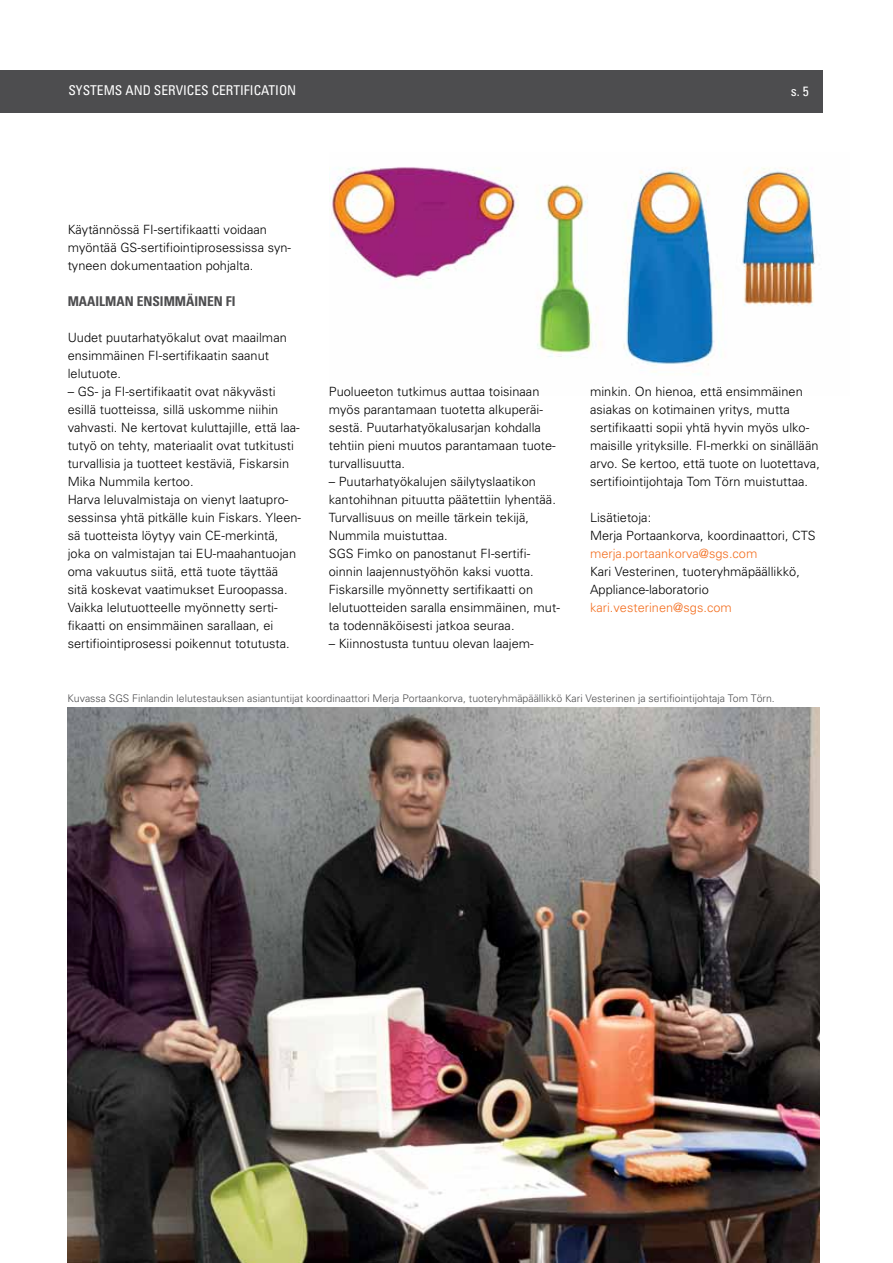
<style>
.page{position:relative;width:893px;height:1263px;background:#fff}
.page>*{position:absolute;margin:0;border:0;box-sizing:border-box;transform-origin:0 0}
.t1{font:condensed 13.5px "Univers";color:#fff}
.t2{font:700 condensed 13.5px "Univers";color:#4d4d4f}
.t3{font:300 12.75px/18px "Univers";color:#000}
.t4{font:300 12.75px "Univers";color:#f36f21}
.t5{font:300 10.5px "Univers";color:#4d4d4f}
</style>
<div class="page">
<div style="left:0;top:70px;width:823px;height:43px;background:#4d4d4f"></div>
<img style="left:330px;top:167px;width:485px;height:208px">
<img style="left:67px;top:707px;width:753px;height:556px">
<p class="t1" style="left:68px;top:82px;width:229px">SYSTEMS AND SERVICES CERTIFICATION</p>
<p class="t1" style="left:791px;top:83px;width:19px">s. 5</p>
<p class="t3" style="left:68px;top:220px;width:225px">Käytännössä FI-sertifikaatti voidaan myöntää GS-sertifiointiprosessissa syn&shy;tyneen dokumentaation pohjalta.</p>
<p class="t2" style="left:68px;top:293px;width:20px">MAAILMAN</p>
<p class="t2" style="left:137px;top:293px;width:16px">ENSIMMÄIN</p>
<p class="t2" style="left:207px;top:293px;width:30px">EN FI</p>
<p class="t3" style="left:68px;top:328px;width:221px">Uudet puutarhatyökalut ovat maailman ensimmäinen FI-sertifikaatin saanut lelutuote.</p>
<p class="t3" style="left:68px;top:383px;width:235px">– GS- ja FI-sertifikaatit ovat näkyvästi esillä tuotteissa, sillä uskomme niihin vahvasti. Ne kertovat kuluttajille, että laa&shy;tutyö on tehty, materiaalit ovat tutkitusti turvallisia ja tuotteet kestäviä, Fiskarsin Mika Nummila kertoo.<br>Harva leluvalmistaja on vienyt laatupro&shy;sessinsa yhtä pitkälle kuin Fiskars. Yleen&shy;sä tuotteista löytyy vain CE-merkintä, joka on valmistajan tai EU-maahantuojan oma vakuutus siitä, että tuote täyttää sitä koskevat vaatimukset Euroopassa.<br>Vaikka lelutuotteelle myönnetty serti&shy;fikaatti on ensimmäinen sarallaan, ei sertifiointiprosessi poikennut totutusta.</p>
<p class="t3" style="left:329px;top:382px;width:228px">Puolueeton tutkimus auttaa toisinaan myös parantamaan tuotetta alkuperäi&shy;sestä. Puutarhatyökalusarjan kohdalla tehtiin pieni muutos parantamaan tuote&shy;turvallisuutta.</p>
<p class="t3" style="left:329px;top:473px;width:233px">– Puutarhatyökalujen säilytyslaatikon kantohihnan pituutta päätettiin lyhentää.<br>Turvallisuus on meille tärkein tekijä, Nummila muistuttaa.<br>SGS Fimko on panostanut FI-sertifi&shy;oinnin laajennustyöhön kaksi vuotta.<br>Fiskarsille myönnetty sertifikaatti on lelutuotteiden saralla ensimmäinen, mut&shy;ta todennäköisesti jatkoa seuraa.</p>
<p class="t3" style="left:329px;top:635px;width:206px">– Kiinnostusta tuntuu olevan laajem-</p>
<p class="t3" style="left:590px;top:383px;width:231px">minkin. On hienoa, että ensimmäinen asiakas on kotimainen yritys, mutta sertifikaatti sopii yhtä hyvin myös ulko&shy;maisille yrityksille. FI-merkki on sinällään arvo. Se kertoo, että tuote on luotettava, sertifiointijohtaja Tom Törn muistuttaa.</p>
<p class="t3" style="left:590px;top:509px;width:227px">Lisätietoja:<br>Merja Portaankorva, koordinaattori, CTS</p>
<p class="t4" style="left:590px;top:546px;width:169px">merja.portaankorva@sgs.com</p>
<p class="t3" style="left:590px;top:563px;width:211px">Kari Vesterinen, tuoteryhmäpäällikkö,<br>Appliance-laboratorio</p>
<p class="t4" style="left:590px;top:600px;width:143px">kari.vesterinen@sgs.com</p>
<p class="t5" style="left:68px;top:692px;width:709px">Kuvassa SGS Finlandin lelutestauksen asiantuntijat koordinaattori Merja Portaankorva, tuoteryhmäpäällikkö Kari Vesterinen ja sertifiointijohtaja Tom Törn.</p>
</div>
